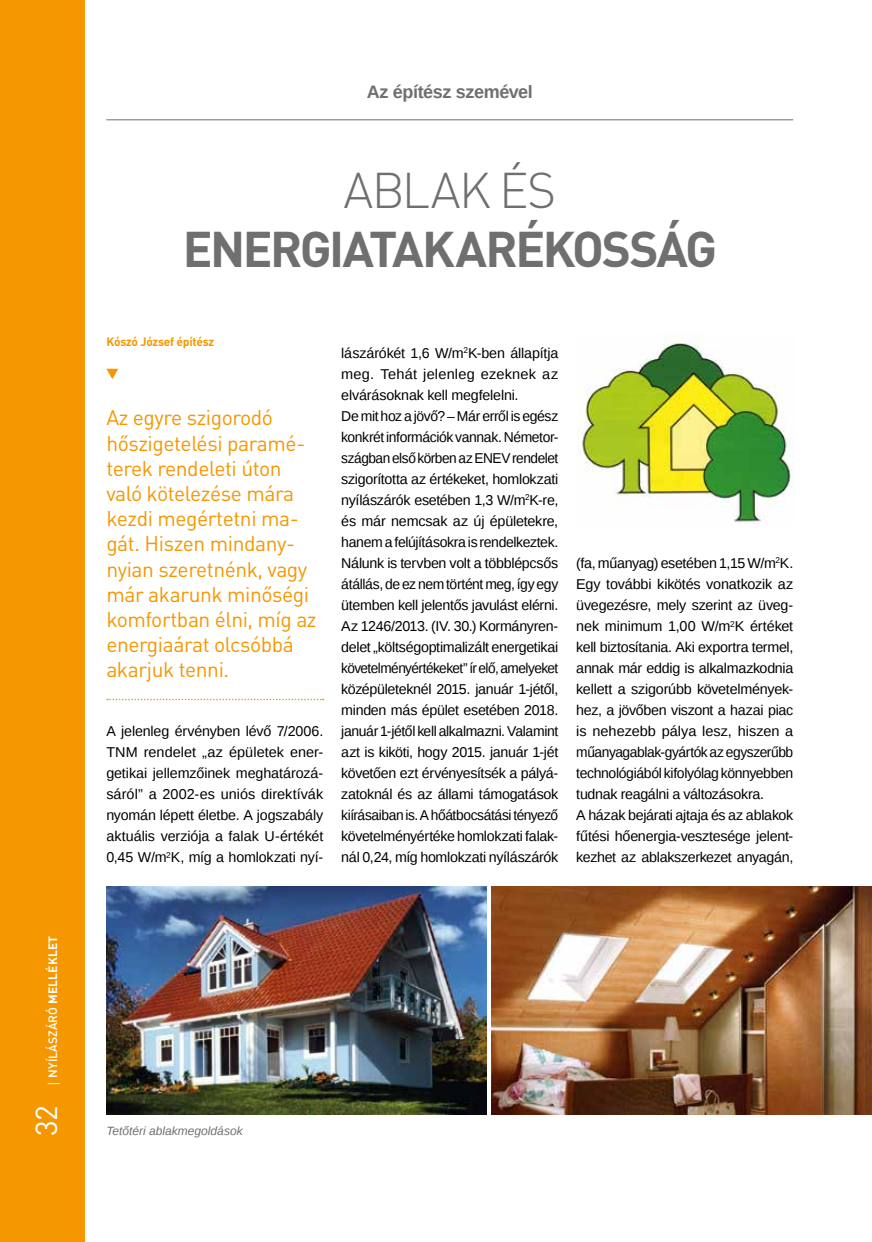
<style>
.page{position:relative;width:872px;height:1242px;background:#fff}
.page>*{position:absolute;margin:0;border:0;box-sizing:border-box;transform-origin:0 0}
.t1{font:700 49.5px "DIN Pro";letter-spacing:-.05em;color:#706f6f}
.t2{font:300 49.5px "DIN Pro";letter-spacing:-.03em;color:#706f6f}
.t3{font:30px "DIN Pro";color:#fff}
.t4{font:21px/25.2px "DIN Pro";letter-spacing:-.02em;color:#f49700}
.t5{font:700 18px "Liberation Sans";letter-spacing:-.02em;color:#706f6f}
.t6{font:14.25px/21px "Liberation Sans";letter-spacing:-.02em;color:#000}
.t7{font:italic 12px "Liberation Sans";color:#706f6f}
.t8{font:500 12px "DIN Pro";letter-spacing:.01em;color:#fff}
.t9{font:700 12px "DIN Pro";letter-spacing:-.02em;color:#f49700}
.s1{font-family:"Open Sans";font-weight:400}
.s2{font-weight:700}
</style>
<div class="page">
<div style="left:0;top:0;width:85px;height:1242px;background:#f49700"></div>
<svg style="left:107px;top:698px;width:216px;height:2px"></svg>
<svg style="left:106px;top:369px;width:12px;height:10px"></svg>
<hr style="left:106px;top:119px;width:687px;height:1px;background:#706f6f">
<img style="left:577px;top:342px;width:217px;height:182px">
<img style="left:106px;top:886px;width:381px;height:228px">
<img style="left:491px;top:886px;width:381px;height:228px">
<p class="t8" style="left:45px;top:1087px;width:153px;rotate:-90deg"><span class="s1">|</span> NYÍLÁSZÁRÓ <span class="s2">MELLÉKLET</span></p>
<h2 class="t3" style="left:26px;top:1136px;width:33px;rotate:-90deg">32</h2>
<p class="t5" style="left:367px;top:80px;width:168px">Az építész szemével</p>
<h1 class="t2" style="left:343px;top:156px;width:214px">ABLAK ÉS</h1>
<h1 class="t1" style="left:183px;top:215px;width:535px">ENERGIATAKARÉKOSSÁG</h1>
<p class="t9" style="left:106px;top:334px;width:109px">Kószó József építész</p>
<h3 class="t4" style="left:106px;top:404px;width:212px">Az egyre szigorodó hőszigetelési paramé&shy;terek rendeleti úton való kötelezése mára kezdi megértetni ma&shy;gát. Hiszen mindan - nyian szeretnénk, vagy már akarunk minőségi komfortban élni, míg az energiaárat olcsóbbá akarjuk tenni.</h3>
<p class="t6" style="left:106px;top:721px;width:218px;text-align:justify">A jelenleg érvényben lévő 7/2006.<br>TNM rendelet „az épületek ener&shy;getikai jellemzőinek meghatározá&shy;sáról” a 2002-es uniós direktívák nyomán lépett életbe. A jogszabály aktuális verziója a falak U-értékét 0,45 W/m<sup>2</sup>K, míg a homlokzati nyí-</p>
<p class="t6" style="left:341px;top:343px;width:218px">lászárókét 1,6 W/m<sup>2</sup>K-ben állapítja meg. Tehát jelenleg ezeknek az elvárásoknak kell megfelelni.<br>De mit hoz a jövő? – Már erről is egész konkrét információk vannak. Németor&shy;szágban első körben az ENEV rendelet szigorította az értékeket, homlokzati nyílászárók esetében 1,3 W/m<sup>2</sup>K-re, és már nemcsak az új épületekre, hanem a felújításokra is rendelkeztek.<br>Nálunk is tervben volt a többlépcsős átállás, de ez nem történt meg, így egy ütemben kell jelentős javulást elérni.<br>Az 1246/2013. (IV. 30.) Kormányren&shy;delet „költségoptimalizált energetikai követelményértékeket” ír elő, amelyeket középületeknél 2015. január 1-jétől, minden más épület esetében 2018. január 1-jétől kell alkalmazni. Valamint azt is kiköti, hogy 2015. január 1-jét követően ezt érvényesítsék a pályá&shy;zatoknál és az állami támogatások kiírásaiban is. A hőátbocsátási tényező követelményértéke homlokzati falak&shy;nál 0,24, míg homlokzati nyílászárók</p>
<p class="t6" style="left:576px;top:553px;width:218px">(fa, műanyag) esetében 1,15 W/m<sup>2</sup>K.<br>Egy további kikötés vonatkozik az üvegezésre, mely szerint az üveg&shy;nek minimum 1,00 W/m<sup>2</sup>K értéket kell biztosítania. Aki exportra termel, annak már eddig is alkalmazkodnia kellett a szigorúbb követelmények&shy;hez, a jövőben viszont a hazai piac is nehezebb pálya lesz, hiszen a műanyagablak-gyártók az egyszerűbb technológiából kifolyólag könnyebben tudnak reagálni a változásokra.<br>A házak bejárati ajtaja és az ablakok fűtési hőenergia-vesztesége jelent&shy;kezhet az ablakszerkezet anyagán,</p>
<p class="t7" style="left:106px;top:1123px;width:138px">Tetőtéri ablakmegoldások</p>
</div>
